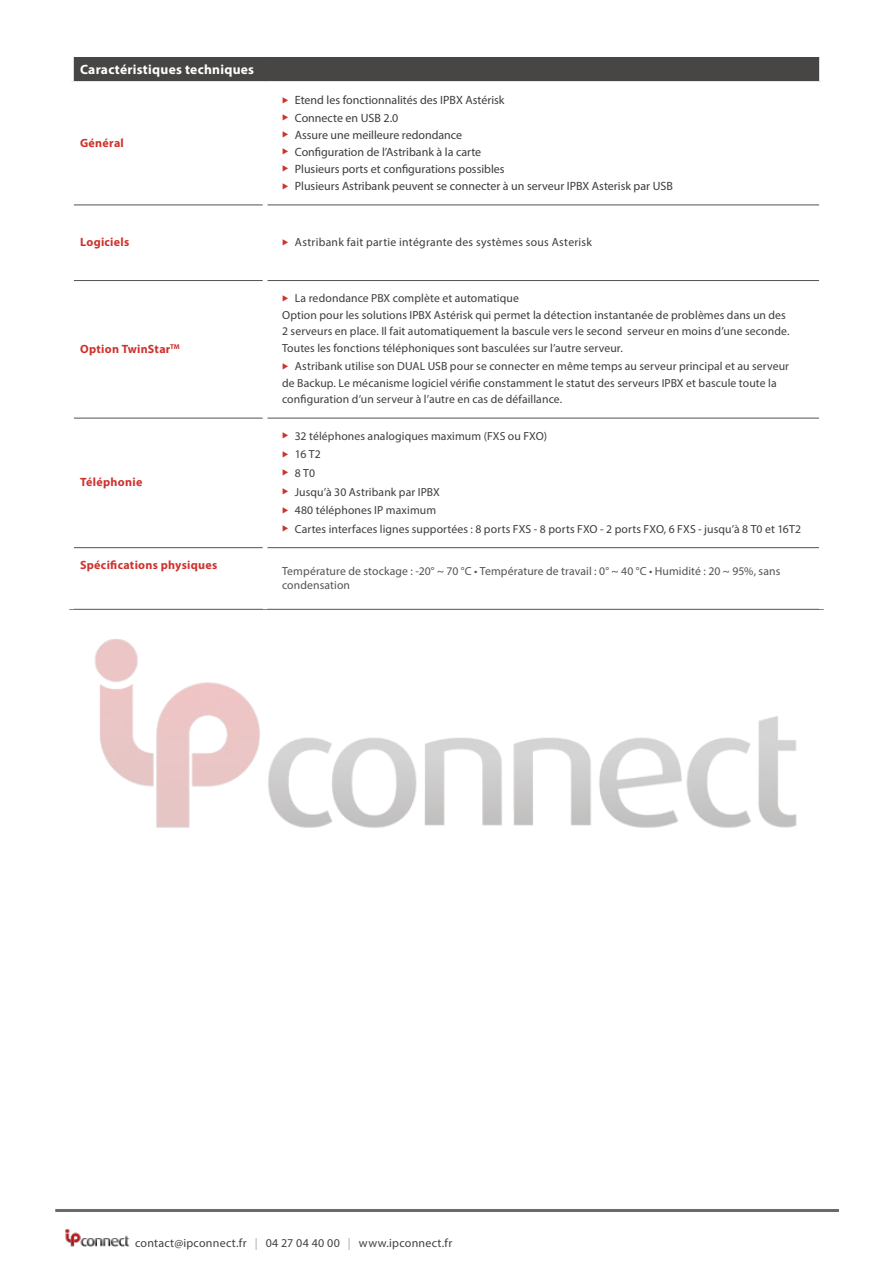
<style>
.page{position:relative;width:893px;height:1263px;background:#fff}
.page>*{position:absolute;margin:0;border:0;box-sizing:border-box;transform-origin:0 0}
.t1{font:700 13.5px "Myriad Pro";letter-spacing:.02em;color:#fff}
.t2{font:12px "Myriad Pro";color:#3c3c3b}
.t3{font:700 12px "Myriad Pro";letter-spacing:.025em;color:#ce322e}
.t4{font:12px "Myriad Pro";letter-spacing:.025em;color:#434241}
.t5{font:11.7px/16.5px "Myriad Pro";letter-spacing:.01em;color:#3c3c3b}
.t6{font:11.7px/14.1px "Myriad Pro";letter-spacing:.01em;color:#565056}
.s1{color:#ce322e}
.s2{color:#a6a4a4}
</style>
<div class="page">
<img style="left:65px;top:1229px;width:65px;height:18px">
<hr style="left:55px;top:1209px;width:784px;height:3px;background:#6d6a69">
<img style="left:74px;top:548px;width:745px;height:280px">
<div style="left:72px;top:56px;width:749px;height:27px;background:#484644"></div>
<hr style="left:74px;top:205px;width:189px;height:1px;background:#565056">
<hr style="left:267px;top:205px;width:552px;height:1px;background:#565056">
<hr style="left:74px;top:280px;width:189px;height:1px;background:#565056">
<hr style="left:267px;top:280px;width:552px;height:1px;background:#565056">
<hr style="left:74px;top:418px;width:189px;height:1px;background:#565056">
<hr style="left:267px;top:418px;width:552px;height:1px;background:#565056">
<hr style="left:74px;top:547px;width:189px;height:1px;background:#565056">
<hr style="left:267px;top:547px;width:552px;height:1px;background:#565056">
<hr style="left:69px;top:609px;width:196px;height:1px;background:#565056">
<hr style="left:265px;top:609px;width:559px;height:1px;background:#565056">
<hr style="left:263px;top:548px;width:4px;height:61px;background:#fff">
<hr style="left:69px;top:54px;width:196px;height:3px;background:#fff">
<hr style="left:265px;top:54px;width:559px;height:3px;background:#fff">
<hr style="left:69px;top:81px;width:196px;height:3px;background:#fff">
<hr style="left:265px;top:81px;width:559px;height:3px;background:#fff">
<div style="left:69px;top:57px;width:5px;height:24px;background:#fff"></div>
<div style="left:819px;top:57px;width:5px;height:24px;background:#fff"></div>
<p class="t1" style="left:80px;top:61px;width:176px">Caractéristiques techniques</p>
<p class="t3" style="left:80px;top:135px;width:45px">Général</p>
<p class="t2" style="left:282px;top:93px;width:224px"><span class="s1">◆</span> Etend les fonctionnalités des IPBX Astérisk</p>
<p class="t2" style="left:282px;top:110px;width:118px"><span class="s1">◆</span> Connecte en USB 2.0</p>
<p class="t2" style="left:282px;top:127px;width:182px"><span class="s1">◆</span> Assure une meilleure redondance</p>
<p class="t2" style="left:282px;top:144px;width:201px"><span class="s1">◆</span> Configuration de l’Astribank à la carte</p>
<p class="t2" style="left:282px;top:161px;width:224px"><span class="s1">◆</span> Plusieurs ports et configurations possibles</p>
<p class="t2" style="left:282px;top:179px;width:392px"><span class="s1">◆</span> Plusieurs Astribank peuvent se connecter à un serveur IPBX Asterisk par USB</p>
<p class="t3" style="left:80px;top:234px;width:51px">Logiciels</p>
<p class="t5" style="left:282px;top:234px;width:311px"><span class="s1">◆</span> Astribank fait partie intégrante des systèmes sous Asterisk</p>
<p class="t3" style="left:80px;top:341px;width:101px">Option TwinStar<sup>TM</sup></p>
<p class="t3" style="left:80px;top:474px;width:64px">Téléphonie</p>
<p class="t3" style="left:80px;top:557px;width:139px">Spécifications physiques</p>
<p class="t5" style="left:282px;top:290px;width:509px"><span class="s1">◆</span> La redondance PBX complète et automatique<br>Option pour les solutions IPBX Astérisk qui permet la détection instantanée de problèmes dans un des 2 serveurs en place. Il fait automatiquement la bascule vers le second serveur en moins d’une seconde.<br>Toutes les fonctions téléphoniques sont basculées sur l’autre serveur.</p>
<p class="t5" style="left:282px;top:358px;width:509px"><span class="s1">◆</span> Astribank utilise son DUAL USB pour se connecter en même temps au serveur principal et au serveur de Backup. Le mécanisme logiciel vérifie constamment le statut des serveurs IPBX et bascule toute la configuration d’un serveur à l’autre en cas de défaillance.</p>
<p class="t5" style="left:282px;top:427px;width:266px"><span class="s1">◆</span> 32 téléphones analogiques maximum (FXS ou FXO)</p>
<p class="t5" style="left:282px;top:446px;width:40px"><span class="s1">◆</span> 16 T2</p>
<p class="t5" style="left:282px;top:464px;width:35px"><span class="s1">◆</span> 8 T0</p>
<p class="t5" style="left:282px;top:483px;width:159px"><span class="s1">◆</span> Jusqu’à 30 Astribank par IPBX</p>
<p class="t5" style="left:282px;top:502px;width:156px"><span class="s1">◆</span> 480 téléphones IP maximum</p>
<p class="t5" style="left:282px;top:520px;width:520px"><span class="s1">◆</span> Cartes interfaces lignes supportées : 8 ports FXS - 8 ports FXO - 2 ports FXO, 6 FXS - jusqu’à 8 T0 et 16T2</p>
<p class="t6" style="left:282px;top:564px;width:500px">Température de stockage : -20° ~ 70 °C • Température de travail : 0° ~ 40 °C • Humidité : 20 ~ 95%, sans condensation</p>
<p class="t4" style="left:135px;top:1236px;width:319px">contact@ipconnect.fr <span class="s2">|</span> 04 27 04 40 00 <span class="s2">|</span> www.ipconnect.fr</p>
</div>
